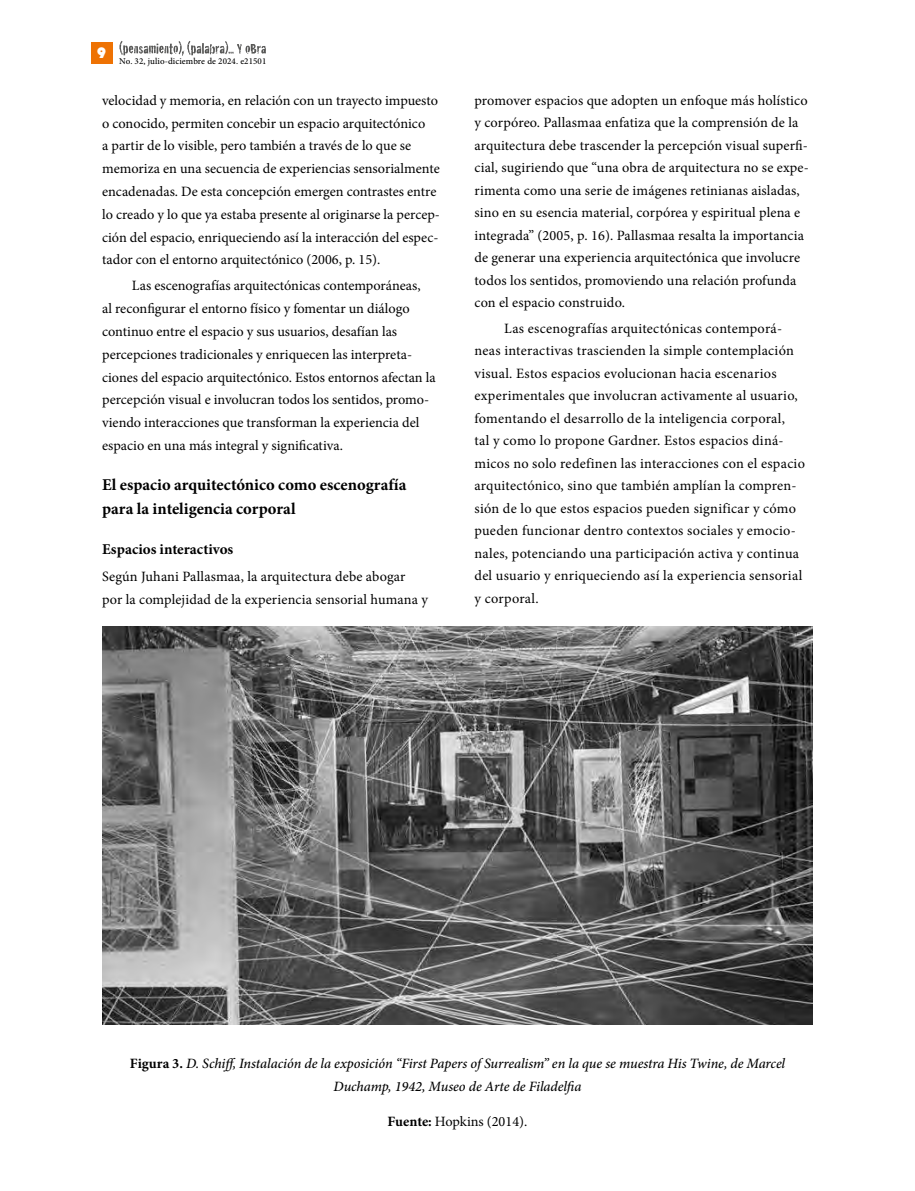
<style>
.page{position:relative;width:915px;height:1191px;background:#fff}
.page>*{position:absolute;margin:0;border:0;box-sizing:border-box;transform-origin:0 0}
.T2{font:700 16.5px/24.3px "Minion Pro";color:#000}
.T3{font:700 15px "Minion Pro";color:#000}
.t1{font:800 15px "DOCK11";color:#fff}
.texto_corrido{font:14.25px/22.8px "Minion Pro";letter-spacing:.005em;color:#000}
.texto_sin_Sangrar{font:14.25px/22.5px "Minion Pro";letter-spacing:.01em;color:#000}
.tit_grafi{font:italic 500 14.25px/22.5px "Minion Pro";letter-spacing:-.005em;color:#000;text-align:center}
.Fuente{font:14.25px "Minion Pro";letter-spacing:-.005em;color:#000}
.t2{font:500 9px "Minion Pro";letter-spacing:.01em;color:#000}
.s1{font-weight:700;font-style:normal}
.s2{font-weight:700}
</style>
<div class="page">
<img style="left:102px;top:626px;width:710px;height:398px">
<div style="left:91px;top:42px;width:21px;height:21px;background:#ee7203"></div>
<svg style="left:119px;top:41px;width:147px;height:15px"></svg>
<p class="t1" style="left:97px;top:46px;width:10px">9</p>
<p class="t2" style="left:119px;top:55px;width:148px">No. 32, julio-diciembre de 2024. e21501</p>
<p class="texto_corrido" style="left:102px;top:89px;width:339px">velocidad y memoria, en relación con un trayecto impuesto o conocido, permiten concebir un espacio arquitectónico<br>a partir de lo visible, pero también a través de lo que se memoriza en una secuencia de experiencias sensorialmente encadenadas. De esta concepción emergen contrastes entre lo creado y lo que ya estaba presente al originarse la percep&shy;ción del espacio, enriqueciendo así la interacción del espec&shy;tador con el entorno arquitectónico (2006, p. 15).</p>
<p class="texto_corrido" style="left:102px;top:274px;width:335px;text-indent:30px">Las escenografías arquitectónicas contemporáneas,<br>al reconfigurar el entorno físico y fomentar un diálogo continuo entre el espacio y sus usuarios, desafían las percepciones tradicionales y enriquecen las interpreta&shy;ciones del espacio arquitectónico. Estos entornos afectan la percepción visual e involucran todos los sentidos, promo&shy;viendo interacciones que transforman la experiencia del espacio en una más integral y significativa.</p>
<p class="T2" style="left:102px;top:472px;width:306px">El espacio arquitectónico como escenografía para la inteligencia corporal</p>
<p class="T3" style="left:102px;top:539px;width:133px">Espacios interactivos</p>
<p class="texto_sin_Sangrar" style="left:102px;top:565px;width:327px">Según Juhani Pallasmaa, la arquitectura debe abogar por la complejidad de la experiencia sensorial humana y</p>
<p class="texto_sin_Sangrar" style="left:474px;top:89px;width:336px">promover espacios que adopten un enfoque más holístico y corpóreo. Pallasmaa enfatiza que la comprensión de la arquitectura debe trascender la percepción visual superfi&shy;cial, sugiriendo que “una obra de arquitectura no se expe&shy;rimenta como una serie de imágenes retinianas aisladas, sino en su esencia material, corpórea y espiritual plena e integrada” (2005, p. 16). Pallasmaa resalta la importancia de generar una experiencia arquitectónica que involucre todos los sentidos, promoviendo una relación profunda con el espacio construido.</p>
<p class="texto_corrido" style="left:474px;top:317px;width:332px;text-indent:30px">Las escenografías arquitectónicas contemporá&shy;neas interactivas trascienden la simple contemplación visual. Estos espacios evolucionan hacia escenarios experimentales que involucran activamente al usuario, fomentando el desarrollo de la inteligencia corporal,<br>tal y como lo propone Gardner. Estos espacios diná&shy;micos no solo redefinen las interacciones con el espacio arquitectónico, sino que también amplían la compren&shy;sión de lo que estos espacios pueden significar y cómo pueden funcionar dentro contextos sociales y emocio&shy;nales, potenciando una participación activa y continua del usuario y enriqueciendo así la experiencia sensorial y corporal.</p>
<p class="tit_grafi" style="left:130px;top:1052px;width:656px"><span class="s1">Figura 3.</span> D. Schiff, Instalación de la exposición “First Papers of Surrealism” en la que se muestra His Twine, de Marcel<br>Duchamp, 1942, Museo de Arte de Filadelfia</p>
<p class="Fuente" style="left:387px;top:1111px;width:141px"><span class="s2">Fuente:</span> Hopkins (2014).</p>
</div>
